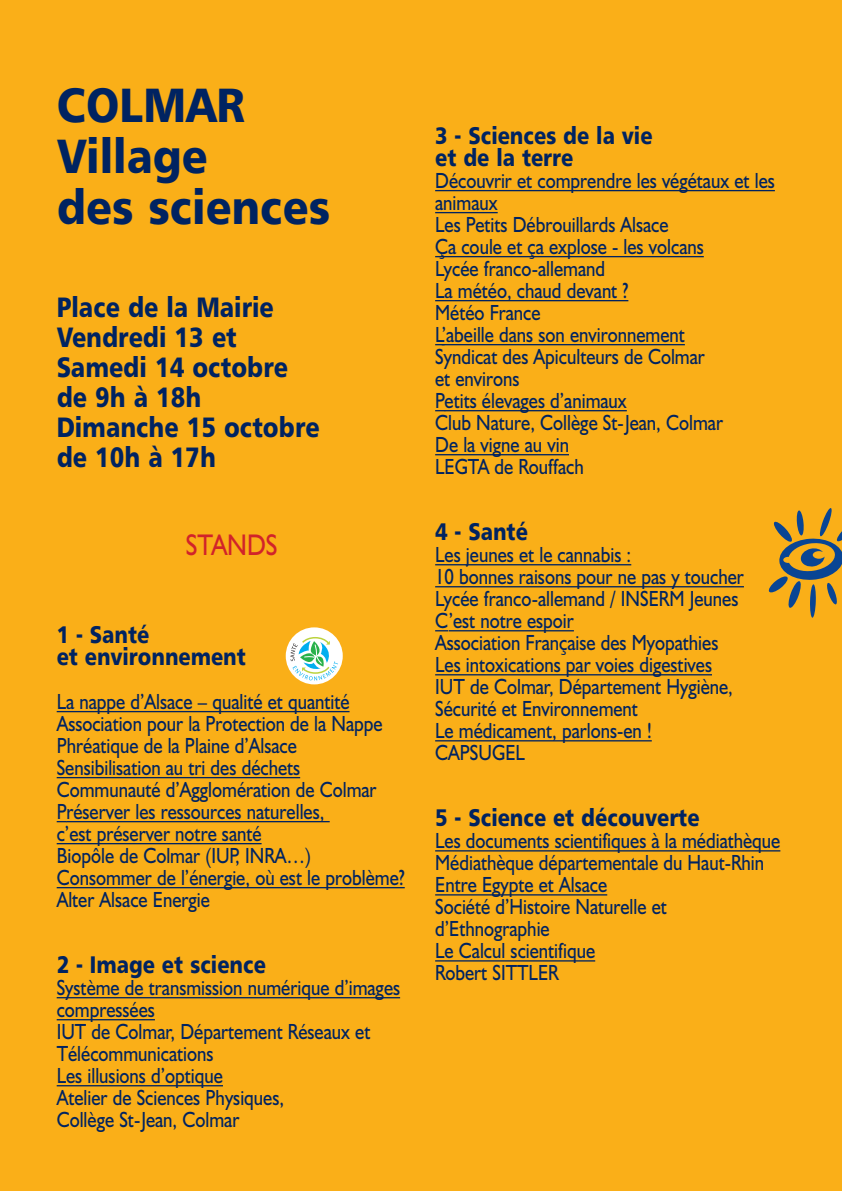
<style>
.page{position:relative;width:842px;height:1191px;background:#faaf18}
.page>*{position:absolute;margin:0;border:0;box-sizing:border-box;transform-origin:0 0}
.t1{font:48px/51.4px "Humanist 777 BT Black B";color:#002361;scale:.9 1}
.t2{font:30px "Humanist 521 BT";color:#d1232a;scale:.85 1}
.t3{font:28px/30px "Humanist 777 BT Black B";color:#002361;scale:.85 1}
.t4{font:24px/22px "Humanist 777 BT Black B";color:#002361;scale:.85 1}
.t5{font:22px/22px "Humanist 521 BT";color:#002361;scale:.85 1}
</style>
<div class="page">
<hr style="left:57px;top:711px;width:293px;height:1px;background:#002361">
<hr style="left:57px;top:777px;width:243px;height:1px;background:#002361">
<hr style="left:66px;top:821px;width:264px;height:1px;background:#002361">
<hr style="left:57px;top:843px;width:205px;height:1px;background:#002361">
<hr style="left:57px;top:887px;width:348px;height:1px;background:#002361">
<hr style="left:57px;top:997px;width:343px;height:1px;background:#002361">
<hr style="left:57px;top:1019px;width:98px;height:1px;background:#002361">
<hr style="left:57px;top:1085px;width:166px;height:1px;background:#002361">
<hr style="left:435px;top:190px;width:340px;height:1px;background:#002361">
<hr style="left:435px;top:212px;width:63px;height:1px;background:#002361">
<hr style="left:435px;top:256px;width:269px;height:1px;background:#002361">
<hr style="left:435px;top:300px;width:193px;height:1px;background:#002361">
<hr style="left:442px;top:344px;width:243px;height:1px;background:#002361">
<hr style="left:445px;top:410px;width:182px;height:1px;background:#002361">
<hr style="left:435px;top:454px;width:134px;height:1px;background:#002361">
<hr style="left:435px;top:564px;width:196px;height:1px;background:#002361">
<hr style="left:435px;top:586px;width:309px;height:1px;background:#002361">
<svg style="left:435px;top:630px;width:13px;height:1px"></svg>
<hr style="left:449px;top:630px;width:125px;height:1px;background:#002361">
<hr style="left:435px;top:674px;width:277px;height:1px;background:#002361">
<hr style="left:435px;top:740px;width:217px;height:1px;background:#002361">
<hr style="left:435px;top:850px;width:345px;height:1px;background:#002361">
<hr style="left:435px;top:894px;width:172px;height:1px;background:#002361">
<hr style="left:435px;top:960px;width:160px;height:1px;background:#002361">
<svg style="left:810px;top:584px;width:6px;height:34px"></svg>
<svg style="left:768px;top:508px;width:74px;height:100px"></svg>
<div style="left:286px;top:627px;width:57px;height:57px;background:#fff;border-radius:50%"></div>
<svg style="left:290px;top:636px;width:48px;height:44px"></svg>
<h1 class="t1" style="left:57px;top:79px;width:305px">COLMAR<br>Village<br>des sciences</h1>
<p class="t3" style="left:57px;top:292px;width:311px">Place de la Mairie<br>Vendredi 13 et<br>Samedi 14 octobre de 9h à 18h<br>Dimanche 15 octobre de 10h à 17h</p>
<h2 class="t2" style="left:186px;top:534px;width:110px">STANDS</h2>
<p class="t4" style="left:57px;top:624px;width:224px">1 - Santé<br>et environnement</p>
<p class="t5" style="left:57px;top:693px;width:411px">La nappe d’Alsace – qualité et quantité Association pour la Protection de la Nappe Phréatique de la Plaine d’Alsace Sensibilisation au tri des déchets Communauté d’Agglomération de Colmar Préserver les ressources naturelles,<br>c’est préserver notre santé<br>Biopôle de Colmar (IUP, INRA…)<br>Consommer de l’énergie, où est le problème?<br>Alter Alsace Energie</p>
<p class="t4" style="left:57px;top:954px;width:248px">2 - Image et science</p>
<p class="t5" style="left:57px;top:979px;width:406px">Système de transmission numérique d’images compressées<br>IUT de Colmar, Département Réseaux et<br>Télécommunications<br>Les illusions d’optique<br>Atelier de Sciences Physiques,<br>Collège St-Jean, Colmar</p>
<p class="t4" style="left:435px;top:125px;width:257px">3 - Sciences de la vie et de la terre</p>
<p class="t5" style="left:435px;top:172px;width:401px">Découvrir et comprendre les végétaux et les animaux<br>Les Petits Débrouillards Alsace<br>Ça coule et ça explose - les volcans<br>Lycée franco-allemand<br>La météo, chaud devant ?<br>Météo France<br>L’abeille dans son environnement<br>Syndicat des Apiculteurs de Colmar<br>et environs<br>Petits élevages d’animaux<br>Club Nature, Collège St-Jean, Colmar<br>De la vigne au vin<br>LEGTA de Rouffach</p>
<p class="t4" style="left:435px;top:521px;width:111px">4 - Santé</p>
<p class="t5" style="left:435px;top:546px;width:365px">Les jeunes et le cannabis :<br>10 bonnes raisons pour ne pas y toucher<br>Lycée franco-allemand / INSERM Jeunes<br>C’est notre espoir<br>Association Française des Myopathies<br>Les intoxications par voies digestives<br>IUT de Colmar, Département Hygiène,<br>Sécurité et Environnement<br>Le médicament, parlons-en !<br>CAPSUGEL</p>
<p class="t4" style="left:435px;top:807px;width:312px">5 - Science et découverte</p>
<p class="t5" style="left:435px;top:832px;width:408px">Les documents scientifiques à la médiathèque<br>Médiathèque départementale du Haut-Rhin<br>Entre Egypte et Alsace<br>Société d’Histoire Naturelle et d’Ethnographie<br>Le Calcul scientifique<br>Robert SITTLER</p>
</div>
